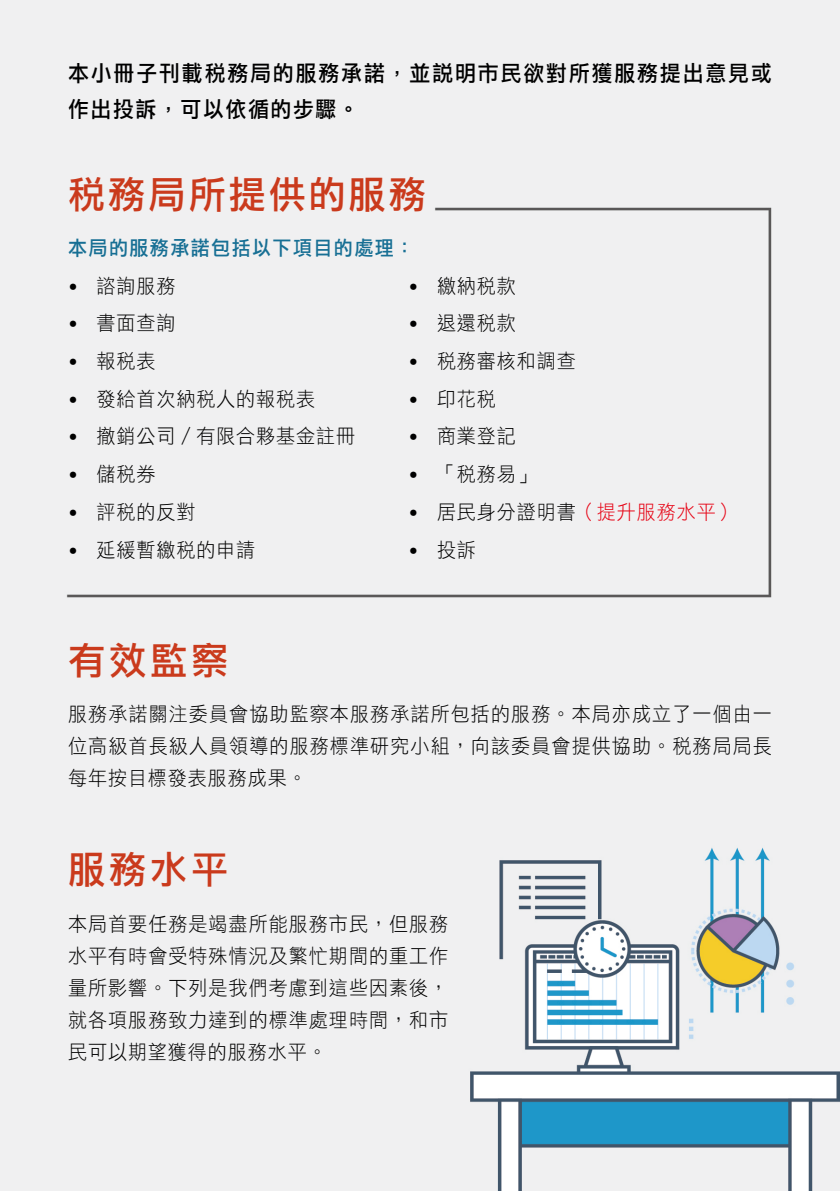
<style>
.page{position:relative;width:840px;height:1191px;background:#fff}
.page>*{position:absolute;margin:0;border:0;box-sizing:border-box;transform-origin:0 0}
.t1{font:38px "DF Li Hei HK W5";letter-spacing:.075em;color:#ca3a1c}
.t2{font:22px/36px "DF Li Hei HK W5";letter-spacing:.09em;color:#000;scale:.95 1}
.t3{font:20px/32px "DF Hei HK W3";letter-spacing:.05em;color:#000;text-align:justify;scale:.95 1}
.t4{font:20px "DF Li Hei HK W5";letter-spacing:.075em;color:#176f94;scale:.95 1}
.t5{font:20px "DF Hei HK W3";letter-spacing:.05em;color:#e60012;scale:.95 1}
.s1{font-family:"Calibri"}
.s2{font-family:"Calibri";color:#000}
.s3{color:#000}
</style>
<div class="page">
<div style="left:0;top:0;width:839px;height:1190px;background:#f0f0f1"></div>
<p class="t2" style="left:68px;top:55px;width:742px">本小冊子刊載稅務局的服務承諾，並說明市民欲對所獲服務提出意見或作出投訴，可以依循的步驟。</p>
<h1 class="t1" style="left:68px;top:173px;width:359px">稅務局所提供的服務</h1>
<p class="t4" style="left:68px;top:237px;width:366px">本局的服務承諾包括以下項目的處理：</p>
<p class="t3" style="left:68px;top:269px;width:114px"><span class="s1">•</span> 諮詢服務</p>
<p class="t3" style="left:68px;top:307px;width:114px"><span class="s1">•</span> 書面查詢</p>
<p class="t3" style="left:68px;top:344px;width:93px"><span class="s1">•</span> 報稅表</p>
<p class="t3" style="left:68px;top:382px;width:261px"><span class="s1">•</span> 發給首次納稅人的報稅表</p>
<p class="t3" style="left:68px;top:420px;width:303px"><span class="s1">•</span> 撤銷公司／有限合夥基金註冊</p>
<p class="t3" style="left:68px;top:457px;width:93px"><span class="s1">•</span> 儲稅券</p>
<p class="t3" style="left:68px;top:495px;width:135px"><span class="s1">•</span> 評稅的反對</p>
<p class="t3" style="left:68px;top:533px;width:198px"><span class="s1">•</span> 延緩暫繳稅的申請</p>
<p class="t3" style="left:408px;top:269px;width:114px"><span class="s1">•</span> 繳納稅款</p>
<p class="t3" style="left:408px;top:307px;width:114px"><span class="s1">•</span> 退還稅款</p>
<p class="t3" style="left:408px;top:344px;width:177px"><span class="s1">•</span> 稅務審核和調查</p>
<p class="t3" style="left:408px;top:382px;width:93px"><span class="s1">•</span> 印花稅</p>
<p class="t3" style="left:408px;top:420px;width:114px"><span class="s1">•</span> 商業登記</p>
<p class="t3" style="left:408px;top:457px;width:135px"><span class="s1">•</span> 「稅務易」</p>
<p class="t5" style="left:408px;top:501px;width:345px"><span class="s2">•</span> <span class="s3">居民身分證明書</span>（提升服務水平）</p>
<p class="t3" style="left:408px;top:533px;width:72px"><span class="s1">•</span> 投訴</p>
<h1 class="t1" style="left:68px;top:639px;width:162px">有效監察</h1>
<p class="t3" style="left:68px;top:697px;width:742px">服務承諾關注委員會協助監察本服務承諾所包括的服務。本局亦成立了一個由一位高級首長級人員領導的服務標準研究小組，向該委員會提供協助。稅務局局長每年按目標發表服務成果。</p>
<h1 class="t1" style="left:68px;top:849px;width:162px">服務水平</h1>
<p class="t3" style="left:68px;top:907px;width:401px">本局首要任務是竭盡所能服務市民，但服務水平有時會受特殊情況及繁忙期間的重工作量所影響。下列是我們考慮到這些因素後，就各項服務致力達到的標準處理時間，和市民可以期望獲得的服務水平。</p>
</div>
